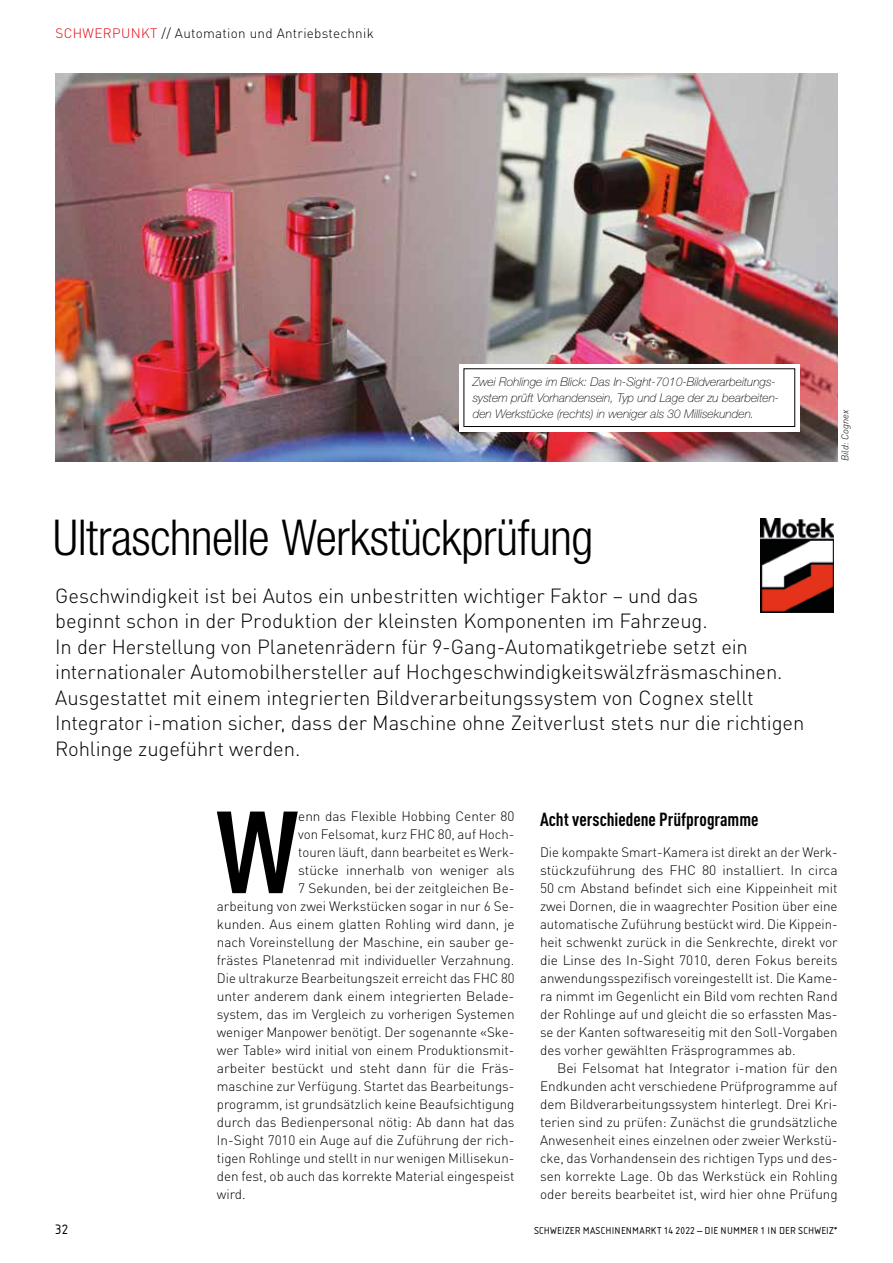
<style>
.page{position:relative;width:893px;height:1263px;background:#fff}
.page>*{position:absolute;margin:0;border:0;box-sizing:border-box;transform-origin:0 0}
.t1{font:700 condensed 114.6px "DIN Pro";color:#000}
.t2{font:300 condensed 49.5px "Helvetica Neue LT Std";letter-spacing:-.01em;color:#000}
.t3{font:300 20.25px/25.5px "DIN Pro";letter-spacing:-.005em;color:#000}
.t4{font:700 condensed 18.75px "DIN Pro";color:#000}
.t5{font:14.25px "Isonorm Pro";color:#000}
.t6{font:300 13.5px/18px "DIN Pro";color:#000;text-align:justify}
.t7{font:300 13.5px "DIN Pro";letter-spacing:.02em;color:#000}
.t8{font:italic 100 12px/15.8px "Helvetica Neue LT Std";color:#000}
.t9{font:10.5px "Isonorm Pro";letter-spacing:.02em;color:#000}
.t10{font:italic 300 9.75px "DIN Pro";color:#000}
.s1{color:#e30613}
</style>
<div class="page">
<img style="left:55px;top:73px;width:783px;height:388px">
<div style="left:459px;top:364px;width:340px;height:67px;background:#fff"></div>
<div style="left:463px;top:368px;width:332px;height:59px;border:1px solid #000"></div>
<img style="left:760px;top:519px;width:74px;height:93px">
<p class="t7" style="left:55px;top:24px;width:320px"><span class="s1">SCHWERPUNKT</span> // Automation und Antriebstechnik</p>
<p class="t8" style="left:473px;top:374px;width:308px">Zwei Rohlinge im Blick: Das In-Sight-7010-Bildverarbeitungs&shy;system prüft Vorhandensein, Typ und Lage der zu bearbeiten&shy;den Werkstücke (rechts) in weniger als 30 Millisekunden.</p>
<h2 class="t2" style="left:53px;top:509px;width:542px">Ultraschnelle Werkstückprüfung</h2>
<p class="t3" style="left:55px;top:582px;width:750px">Geschwindigkeit ist bei Autos ein unbestritten wichtiger Faktor – und das<br>beginnt schon in der Produktion der kleinsten Komponenten im Fahrzeug.<br>In der Herstellung von Planetenrädern für 9-Gang-Automatikgetriebe setzt ein internationaler Automobilhersteller auf Hochgeschwindigkeitswälzfräsmaschinen.<br>Ausgestattet mit einem integrierten Bildverarbeitungssystem von Cognex stellt Integrator i-mation sicher, dass der Maschine ohne Zeitverlust stets nur die richtigen Rohlinge zugeführt werden.</p>
<p class="t10" style="left:839px;top:461px;width:53px;rotate:-90deg">Bild: Cognex</p>
<h1 class="t1" style="left:216px;top:766px;width:83px">W</h1>
<p class="t6" style="left:298px;top:807px;width:218px">enn das Flexible Hobbing Center 80</p>
<p class="t6" style="left:298px;top:825px;width:218px">von Felsomat, kurz FHC 80, auf Hoch-</p>
<p class="t6" style="left:298px;top:843px;width:218px">touren läuft, dann bearbeitet es Werk-</p>
<p class="t6" style="left:298px;top:861px;width:218px">stücke innerhalb von weniger als</p>
<p class="t6" style="left:298px;top:879px;width:218px">7 Sekunden, bei der zeitgleichen Be-</p>
<p class="t6" style="left:217px;top:897px;width:299px">arbeitung von zwei Werkstücken sogar in nur 6 Se-</p>
<p class="t6" style="left:217px;top:915px;width:299px">kunden. Aus einem glatten Rohling wird dann, je</p>
<p class="t6" style="left:217px;top:933px;width:299px">nach Voreinstellung der Maschine, ein sauber ge-</p>
<p class="t6" style="left:217px;top:951px;width:299px">frästes Planetenrad mit individueller Verzahnung.</p>
<p class="t6" style="left:217px;top:969px;width:299px">Die ultrakurze Bearbeitungszeit erreicht das FHC 80</p>
<p class="t6" style="left:217px;top:987px;width:297px">unter anderem dank einem integrierten Belade-</p>
<p class="t6" style="left:217px;top:1005px;width:299px">system, das im Vergleich zu vorherigen Systemen</p>
<p class="t6" style="left:217px;top:1023px;width:299px">weniger Manpower benötigt. Der sogenannte «Ske-</p>
<p class="t6" style="left:217px;top:1041px;width:299px">wer Table» wird initial von einem Produktionsmit-</p>
<p class="t6" style="left:217px;top:1059px;width:297px">arbeiter bestückt und steht dann für die Fräs-</p>
<p class="t6" style="left:217px;top:1077px;width:299px">maschine zur Verfügung. Startet das Bearbeitungs-</p>
<p class="t6" style="left:217px;top:1095px;width:299px">programm, ist grundsätzlich keine Beaufsichtigung</p>
<p class="t6" style="left:217px;top:1113px;width:299px">durch das Bedienpersonal nötig: Ab dann hat das</p>
<p class="t6" style="left:217px;top:1131px;width:299px">In-Sight 7010 ein Auge auf die Zuführung der rich-</p>
<p class="t6" style="left:217px;top:1149px;width:299px">tigen Rohlinge und stellt in nur wenigen Millisekun-</p>
<p class="t6" style="left:217px;top:1167px;width:299px">den fest, ob auch das korrekte Material eingespeist</p>
<p class="t6" style="left:217px;top:1185px;width:30px">wird.</p>
<h3 class="t4" style="left:540px;top:805px;width:220px">Acht verschiedene Prüfprogramme</h3>
<p class="t6" style="left:540px;top:843px;width:299px">Die kompakte Smart-Kamera ist direkt an der Werk&shy;stückzuführung des FHC 80 installiert. In circa 50 cm Abstand befindet sich eine Kippeinheit mit zwei Dornen, die in waagrechter Position über eine automatische Zuführung bestückt wird. Die Kippein&shy;heit schwenkt zurück in die Senkrechte, direkt vor die Linse des In-Sight 7010, deren Fokus bereits anwendungsspezifisch voreingestellt ist. Die Kame&shy;ra nimmt im Gegenlicht ein Bild vom rechten Rand der Rohlinge auf und gleicht die so erfassten Mas&shy;se der Kanten softwareseitig mit den Soll-Vorgaben des vorher gewählten Fräsprogrammes ab.</p>
<p class="t6" style="left:540px;top:1059px;width:299px;text-indent:17px">Bei Felsomat hat Integrator i-mation für den Endkunden acht verschiedene Prüfprogramme auf dem Bildverarbeitungssystem hinterlegt. Drei Kri&shy;terien sind zu prüfen: Zunächst die grundsätzliche Anwesenheit eines einzelnen oder zweier Werkstü&shy;cke, das Vorhandensein des richtigen Typs und des&shy;sen korrekte Lage. Ob das Werkstück ein Rohling oder bereits bearbeitet ist, wird hier ohne Prüfung</p>
<p class="t5" style="left:55px;top:1221px;width:15px">32</p>
<p class="t9" style="left:534px;top:1225px;width:305px">SCHWEIZER MASCHINENMARKT 14 2022 – DIE NUMMER 1 IN DER SCHWEIZ*</p>
</div>
